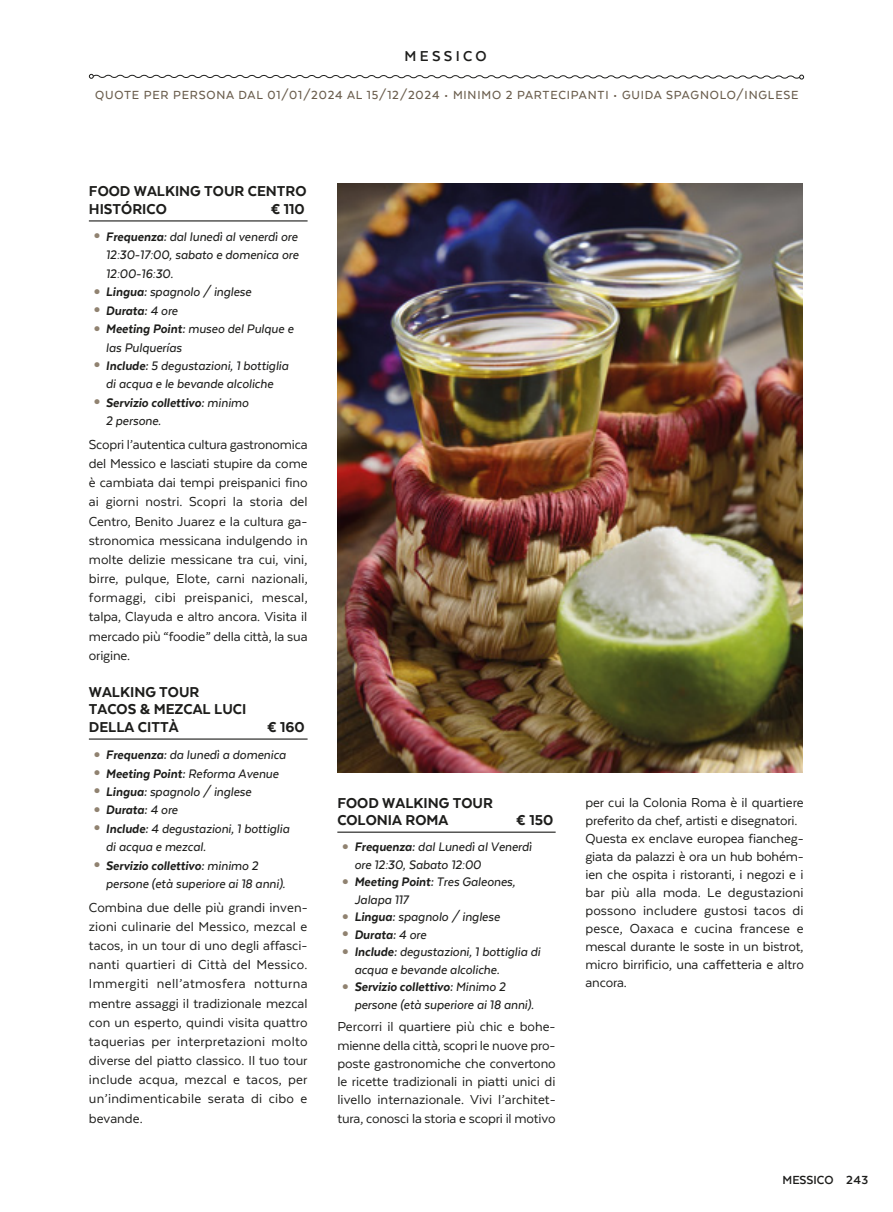
<style>
.page{position:relative;width:893px;height:1212px;background:#fff}
.page>*{position:absolute;margin:0;border:0;box-sizing:border-box;transform-origin:0 0}
.t1{font:800 16.5px/17.7px "Texta";color:#1d1d1b}
.t2{font:700 16.5px "Texta";letter-spacing:.2em;color:#1d1d1b}
.t3{font:15px/19.2px "Texta";letter-spacing:-.005em;color:#1d1d1b;text-align:justify}
.t4{font:italic 500 14.25px/18.5px "Texta";color:#1d1d1b;scale:.95 1}
.t5{font:italic 800 14.25px/18.5px "Texta";color:#1d1d1b;scale:.95 1}
.t6{font:500 13.5px "Texta";letter-spacing:.06em;color:#695c4b}
.t7{font:700 13.5px "Texta";color:#1d1d1b}
.s1{font-weight:900;font-style:normal;font-size:24px;color:#908270}
.s2{font-weight:800}
.s3{font-weight:500}
</style>
<div class="page">
<hr style="left:89px;top:220px;width:219px;height:1px;background:#1d1d1b">
<hr style="left:89px;top:738px;width:219px;height:2px;background:#1d1d1b">
<hr style="left:337px;top:831px;width:219px;height:2px;background:#1d1d1b">
<img style="left:337px;top:184px;width:466px;height:588px">
<svg style="left:89px;top:74px;width:715px;height:6px"></svg>
<p class="t2" style="left:405px;top:48px;width:84px">MESSICO</p>
<p class="t6" style="left:95px;top:88px;width:705px">QUOTE PER PERSONA DAL 01/01/2024 AL 15/12/2024 • MINIMO 2 PARTECIPANTI • GUIDA SPAGNOLO/INGLESE</p>
<p class="t1" style="left:89px;top:182px;width:219px">FOOD WALKING TOUR CENTRO<br>HISTÓRICO</p>
<p class="t1" style="left:271px;top:200px;width:36px">€ 110</p>
<p class="t4" style="left:106px;top:227px;width:204px;text-align:justify;text-indent:-13px"><span class="s1">•</span> <span class="s2">Frequenza:</span> dal lunedì al venerdì ore 12:30-17:00, sabato e domenica ore 12:00-16:30.</p>
<p class="t4" style="left:93px;top:283px;width:168px"><span class="s1">•</span> <span class="s2">Lingua:</span> spagnolo / inglese</p>
<p class="t5" style="left:93px;top:301px;width:91px"><span class="s1">•</span> Durata: <span class="s3">4 ore</span></p>
<p class="t4" style="left:106px;top:319px;width:199px;text-indent:-13px"><span class="s1">•</span> <span class="s2">Meeting Point:</span> museo del Pulque e las Pulquerías</p>
<p class="t4" style="left:93px;top:356px;width:207px;text-align:center"><span class="s1">•</span> <span class="s2">Include:</span> 5 degustazioni, 1 bottiglia di acqua e le bevande alcoliche</p>
<p class="t5" style="left:106px;top:393px;width:152px;text-indent:-13px"><span class="s1">•</span> Servizio collettivo: <span class="s3">minimo<br>2 persone.</span></p>
<p class="t3" style="left:89px;top:434px;width:220px">Scopri l’autentica cultura gastronomica del Messico e lasciati stupire da come è cambiata dai tempi preispanici fino ai giorni nostri. Scopri la storia del Centro, Benito Juarez e la cultura ga&shy;stronomica messicana indulgendo in molte delizie messicane tra cui, vini, birre, pulque, Elote, carni nazionali, formaggi, cibi preispanici, mescal, talpa, Clayuda e altro ancora. Visita il mercado più “foodie” della città, la sua origine.</p>
<p class="t1" style="left:89px;top:683px;width:159px">WALKING TOUR<br>TACOS &amp; MEZCAL LUCI<br>DELLA CITTÀ</p>
<p class="t1" style="left:267px;top:718px;width:39px">€ 160</p>
<p class="t4" style="left:93px;top:745px;width:205px"><span class="s1">•</span> <span class="s2">Frequenza:</span> da lunedì a domenica</p>
<p class="t5" style="left:93px;top:764px;width:197px"><span class="s1">•</span> Meeting Point: <span class="s3">Reforma Avenue</span></p>
<p class="t4" style="left:93px;top:782px;width:168px"><span class="s1">•</span> <span class="s2">Lingua:</span> spagnolo / inglese</p>
<p class="t5" style="left:93px;top:801px;width:91px"><span class="s1">•</span> Durata: <span class="s3">4 ore</span></p>
<p class="t4" style="left:106px;top:819px;width:195px;text-indent:-13px"><span class="s1">•</span> <span class="s2">Include:</span> 4 degustazioni, 1 bottiglia di acqua e mezcal.</p>
<p class="t4" style="left:106px;top:856px;width:190px;text-indent:-13px"><span class="s1">•</span> <span class="s2">Servizio collettivo:</span> minimo 2 persone (età superiore ai 18 anni).</p>
<p class="t3" style="left:89px;top:897px;width:220px">Combina due delle più grandi inven&shy;zioni culinarie del Messico, mezcal e tacos, in un tour di uno degli affasci&shy;nanti quartieri di Città del Messico.<br>Immergiti nell’atmosfera notturna mentre assaggi il tradizionale mezcal con un esperto, quindi visita quattro taquerias per interpretazioni molto diverse del piatto classico. Il tuo tour include acqua, mezcal e tacos, per un’indimenticabile serata di cibo e bevande.</p>
<p class="t1" style="left:337px;top:795px;width:157px;line-height:16.8px">FOOD WALKING TOUR<br>COLONIA ROMA</p>
<p class="t1" style="left:516px;top:811px;width:39px">€ 150</p>
<p class="t4" style="left:354px;top:838px;width:188px;line-height:17.5px;text-indent:-13px"><span class="s1">•</span> <span class="s2">Frequenza:</span> dal Lunedì al Venerdì ore 12:30, Sabato 12:00</p>
<p class="t4" style="left:354px;top:873px;width:171px;line-height:17.5px;text-indent:-13px"><span class="s1">•</span> <span class="s2">Meeting Point:</span> Tres Galeones,<br>Jalapa 117</p>
<p class="t4" style="left:342px;top:908px;width:168px"><span class="s1">•</span> <span class="s2">Lingua:</span> spagnolo / inglese</p>
<p class="t5" style="left:342px;top:925px;width:91px"><span class="s1">•</span> Durata: <span class="s3">4 ore</span></p>
<p class="t4" style="left:354px;top:943px;width:197px;line-height:17.5px;text-indent:-13px"><span class="s1">•</span> <span class="s2">Include:</span> degustazioni, 1 bottiglia di acqua e bevande alcoliche.</p>
<p class="t4" style="left:354px;top:978px;width:190px;line-height:17.5px;text-indent:-13px"><span class="s1">•</span> <span class="s2">Servizio collettivo:</span> Minimo 2 persone (età superiore ai 18 anni).</p>
<p class="t3" style="left:337px;top:1017px;width:220px;line-height:18.3px">Percorri il quartiere più chic e bohe&shy;mienne della città, scopri le nuove pro&shy;poste gastronomiche che convertono le ricette tradizionali in piatti unici di livello internazionale. Vivi l’architet&shy;tura, conosci la storia e scopri il motivo</p>
<p class="t3" style="left:585px;top:794px;width:220px;line-height:18px;text-align:left">per cui la Colonia Roma è il quartiere preferito da chef, artisti e disegnatori.<br>Questa ex enclave europea fiancheg&shy;giata da palazzi è ora un hub bohém&shy;ien che ospita i ristoranti, i negozi e i bar più alla moda. Le degustazioni possono includere gustosi tacos di pesce, Oaxaca e cucina francese e mescal durante le soste in un bistrot, micro birrificio, una caffetteria e altro ancora.</p>
<p class="t7" style="left:782px;top:1172px;width:87px">MESSICO 243</p>
</div>
